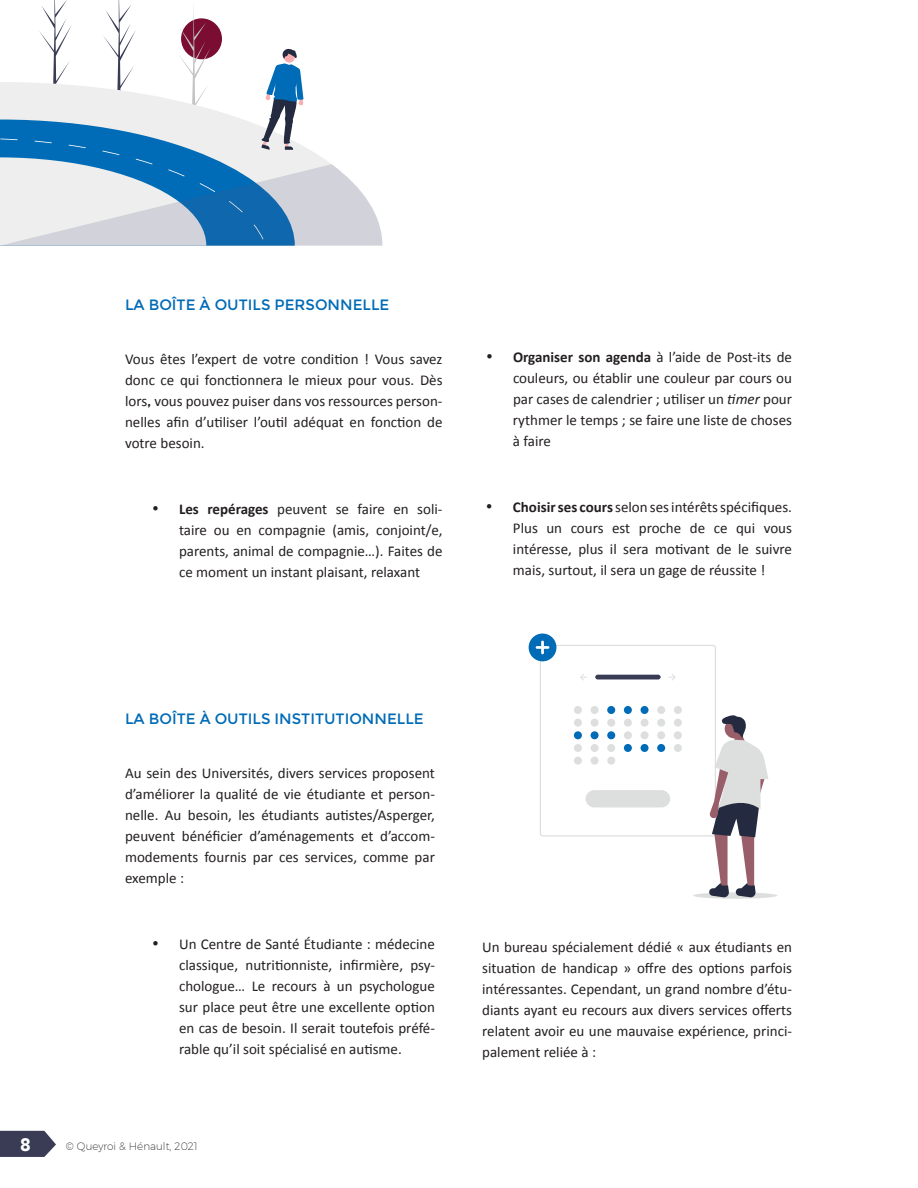
<style>
.page{position:relative;width:918px;height:1188px;background:#fff}
.page>*{position:absolute;margin:0;border:0;box-sizing:border-box;transform-origin:0 0}
.t1{font:900 18px "Avenir";color:#fff}
.t2{font:15px/21px "Calibri";color:#231f20;text-align:justify}
.t3{font:15px "Montserrat";color:#006bb6}
.t4{font:200 10.5px "Montserrat";color:#231f20}
.s1{font-family:"Montserrat"}
.s2{font-weight:700}
.s3{font-style:italic}
</style>
<div class="page">
<svg style="left:0;top:1131px;width:56px;height:26px"></svg>
<svg style="left:0;top:0;width:382px;height:246px"></svg>
<div style="left:529px;top:634px;width:27px;height:27px;background:#006bb6;border-radius:50%"></div>
<svg style="left:693px;top:892px;width:84px;height:7px"></svg>
<svg style="left:536px;top:641px;width:232px;height:256px"></svg>
<p class="t3" style="left:125px;top:296px;width:266px">LA BOÎTE À OUTILS PERSONNELLE</p>
<p class="t2" style="left:125px;top:348px;width:319px">Vous êtes l’expert de votre condition ! Vous savez donc ce qui fonctionnera le mieux pour vous. Dès lors<span class="s1">,</span> vous pouvez puiser dans vos ressources person&shy;nelles afin d’utiliser l’outil adéquat en fonction de votre besoin.</p>
<p class="t2" style="left:179px;top:498px;width:265px;text-indent:-27px">• <span class="s2">Les repérages</span> peuvent se faire en soli&shy;taire ou en compagnie (amis, conjoint/e, parents, animal de compagnie…). Faites de ce moment un instant plaisant, relaxant</p>
<p class="t2" style="left:513px;top:346px;width:281px;text-indent:-27px">• <span class="s2">Organiser son agenda</span> à l’aide de Post-its de couleurs, ou établir une couleur par cours ou par cases de calendrier ; utiliser un <span class="s3">timer</span> pour rythmer le temps ; se faire une liste de choses à faire</p>
<p class="t2" style="left:513px;top:496px;width:281px;text-indent:-27px">• <span class="s2">Choisir ses cours</span> selon ses intérêts spécifiques.<br>Plus un cours est proche de ce qui vous intéresse, plus il sera motivant de le suivre mais, surtout, il sera un gage de réussite !</p>
<p class="t3" style="left:125px;top:710px;width:300px">LA BOÎTE À OUTILS INSTITUTIONNELLE</p>
<p class="t2" style="left:125px;top:762px;width:311px">Au sein des Universités, divers services proposent d’améliorer la qualité de vie étudiante et person&shy;nelle. Au besoin, les étudiants autistes/Asperger, peuvent bénéficier d’aménagements et d’accom&shy;modements fournis par ces services, comme par exemple :</p>
<p class="t2" style="left:179px;top:933px;width:257px;text-indent:-27px">• Un Centre de Santé Étudiante : médecine classique, nutritionniste, infirmière, psy&shy;chologue… Le recours à un psychologue sur place peut être une excellente option en cas de besoin. Il serait toutefois préfé&shy;rable qu’il soit spécialisé en autisme.</p>
<p class="t2" style="left:482px;top:936px;width:311px">Un bureau spécialement dédié « aux étudiants en situation de handicap » offre des options parfois intéressantes. Cependant, un grand nombre d’étu&shy;diants ayant eu recours aux divers services offerts relatent avoir eu une mauvaise expérience, princi&shy;palement reliée à :</p>
<p class="t1" style="left:20px;top:1129px;width:12px">8</p>
<p class="t4" style="left:66px;top:1138px;width:133px">© Queyroi &amp; Hénault, 2021</p>
</div>
